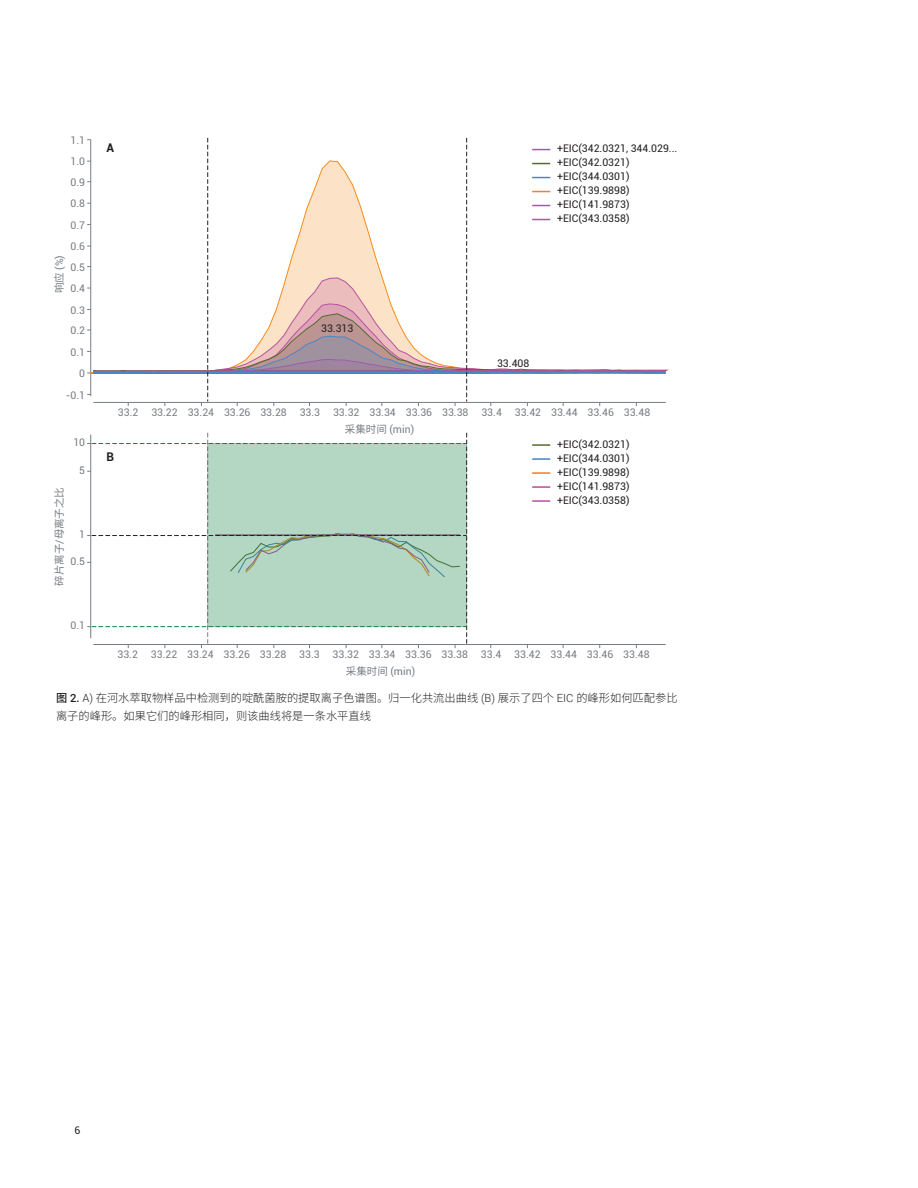
<style>
.page{position:relative;width:918px;height:1188px;background:#fff}
.page>*{position:absolute;margin:0;border:0;box-sizing:border-box;transform-origin:0 0}
.t1{font:700 12px "Roboto";color:#231f20}
.t2{font:300 11.25px/18px "Noto Sans CJ Ksc";color:#231f20}
.t3{font:10.5px "Roboto";color:#787d83}
.t4{font:10.5px/14px "Roboto";color:#231f20}
.t5{font:10.5px "Noto Sans CJ Ksc";color:#787d83}
.s1{font-family:"Noto Sans CJ Ksc"}
.s2{font-family:"Roboto"}
.s3{font-weight:500}
.s4{font-family:"Roboto";font-weight:500}
</style>
<div class="page">
<hr style="left:93px;top:644px;width:573px;height:1px;background:#787d83">
<svg style="left:87px;top:433px;width:380px;height:215px"></svg>
<svg style="left:87px;top:138px;width:582px;height:268px"></svg>
<svg style="left:532px;top:444px;width:18px;height:2px"></svg>
<svg style="left:532px;top:458px;width:18px;height:2px"></svg>
<svg style="left:532px;top:472px;width:18px;height:2px"></svg>
<svg style="left:532px;top:486px;width:18px;height:2px"></svg>
<svg style="left:532px;top:500px;width:18px;height:2px"></svg>
<p class="t3" style="left:71px;top:133px;width:16px">1.1</p>
<p class="t3" style="left:71px;top:154px;width:16px">1.0</p>
<p class="t3" style="left:71px;top:175px;width:16px">0.9</p>
<p class="t3" style="left:71px;top:196px;width:16px">0.8</p>
<p class="t3" style="left:71px;top:218px;width:16px">0.7</p>
<p class="t3" style="left:71px;top:239px;width:16px">0.6</p>
<p class="t3" style="left:52px;top:293px;width:40px;rotate:-90deg"><span class="s1">响应</span> (%)</p>
<p class="t3" style="left:71px;top:260px;width:16px">0.5</p>
<p class="t3" style="left:71px;top:281px;width:16px">0.4</p>
<p class="t3" style="left:71px;top:303px;width:16px">0.3</p>
<p class="t3" style="left:71px;top:323px;width:16px">0.2</p>
<p class="t3" style="left:71px;top:345px;width:16px">0.1</p>
<p class="t3" style="left:79px;top:366px;width:7px">0</p>
<p class="t3" style="left:66px;top:388px;width:21px">-0.1</p>
<p class="t3" style="left:73px;top:435px;width:13px">10</p>
<p class="t3" style="left:79px;top:463px;width:7px">5</p>
<p class="t5" style="left:53px;top:586px;width:100px;rotate:-90deg">碎片离子<span class="s2">/</span>母离子之比</p>
<p class="t3" style="left:79px;top:527px;width:7px">1</p>
<p class="t3" style="left:71px;top:554px;width:16px">0.5</p>
<p class="t3" style="left:71px;top:618px;width:16px">0.1</p>
<p class="t1" style="left:107px;top:140px;width:9px">A</p>
<p class="t4" style="left:321px;top:321px;width:34px">33.313</p>
<p class="t4" style="left:557px;top:141px;width:122px">+EIC(342.0321, 344.029... +EIC(342.0321) +EIC(344.0301) +EIC(139.9898) +EIC(141.9873) +EIC(343.0358)</p>
<p class="t4" style="left:497px;top:356px;width:34px">33.408</p>
<p class="t3" style="left:118px;top:405px;width:534px">33.2 33.22 33.24 33.26 33.28 33.3 33.32 33.34 33.36 33.38 33.4 33.42 33.44 33.46 33.48</p>
<p class="t1" style="left:107px;top:448px;width:9px">B</p>
<p class="t3" style="left:345px;top:422px;width:71px"><span class="s1">采集时间</span> (min)</p>
<p class="t4" style="left:557px;top:437px;width:74px;text-align:justify">+EIC(342.0321) +EIC(344.0301) +EIC(139.9898) +EIC(141.9873) +EIC(343.0358)</p>
<p class="t3" style="left:117px;top:647px;width:534px">33.2 33.22 33.24 33.26 33.28 33.3 33.32 33.34 33.36 33.38 33.4 33.42 33.44 33.46 33.48</p>
<p class="t3" style="left:346px;top:664px;width:71px"><span class="s1">采集时间</span> (min)</p>
<p class="t2" style="left:56px;top:689px;width:623px"><span class="s3">图</span> <span class="s4">2.</span> <span class="s2">A)</span> 在河水萃取物样品中检测到的啶酰菌胺的提取离子色谱图。归一化共流出曲线 <span class="s2">(B)</span> 展示了四个 <span class="s2">EIC</span> 的峰形如何匹配参比离子的峰形。如果它们的峰形相同，则该曲线将是一条水平直线</p>
<p class="t4" style="left:75px;top:1123px;width:7px">6</p>
</div>
